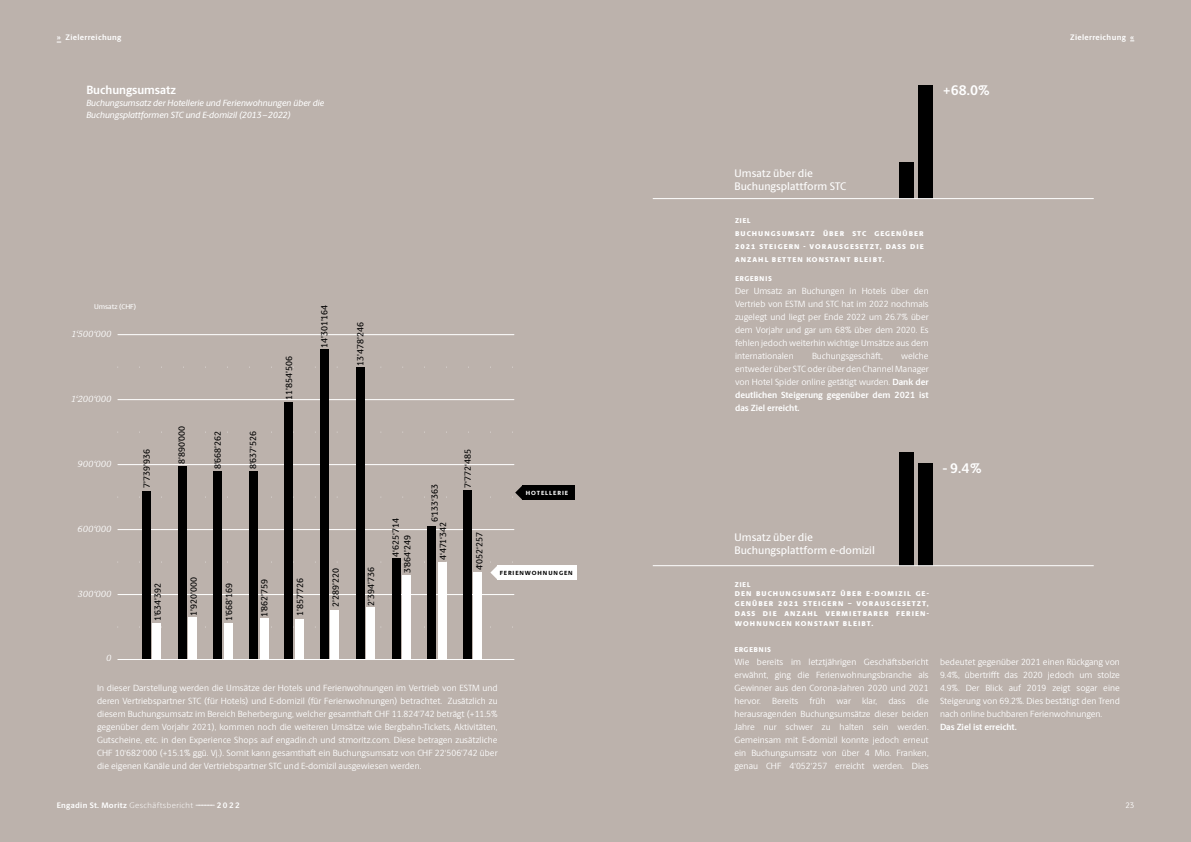
<style>
.page{position:relative;width:1191px;height:842px;background:#bcb2ac}
.page>*{position:absolute;margin:0;border:0;box-sizing:border-box;transform-origin:0 0}
.t1{font:700 14px "Berlingske Sans";color:#fff}
.t2{font:700 12px "Berlingske Sans";color:#fff}
.t3{font:500 11px/13px "Berlingske Sans";color:#fff}
.t4{font:700 9.5px "Berlingske Sans";letter-spacing:.045em;color:#fff}
.t5{font:9px/13px "Berlingske Sans";color:#fff;text-align:justify}
.t6{font:italic 500 9px/12px "Berlingske Sans";color:#fff}
.t7{font:italic 9px "Messina Serif";color:#fff}
.t8{font:700 9px "Berlingske Sans";color:#fff}
.t9{font:500 8.9px/11.7px "Berlingske Sans";color:#000}
.t10{font:8.9px "Myriad Pro";color:#fff}
.t11{font:700 8px "Berlingske Sans";letter-spacing:.04em;color:#fff}
.t12{font:8px "Berlingske Sans";color:#fff}
.t13{font:900 7px/9.8px "Berlingske Sans";letter-spacing:.15em;color:#fff;text-align:justify}
.t14{font:500 7px "Berlingske Sans";color:#fff}
.t15{font:800 6px "Berlingske Sans";letter-spacing:.155em;color:#000}
.t16{font:800 6px "Berlingske Sans";letter-spacing:.155em;color:#fff}
.s1{font-weight:700}
.s2{font-weight:300}
</style>
<div class="page">
<div style="left:522px;top:485px;width:53px;height:15px;background:#000"></div>
<div style="left:497px;top:565px;width:80px;height:15px;background:#fff"></div>
<div style="left:899px;top:162px;width:14px;height:36px;background:#000"></div>
<div style="left:899px;top:452px;width:14px;height:113px;background:#000"></div>
<div style="left:918px;top:85px;width:14px;height:113px;background:#000"></div>
<div style="left:918px;top:463px;width:14px;height:102px;background:#000"></div>
<hr style="left:653px;top:198px;width:440px;height:1px;background:#fff">
<hr style="left:653px;top:565px;width:440px;height:1px;background:#fff">
<hr style="left:118px;top:659px;width:396px;height:1px;background:#fff">
<hr style="left:118px;top:594px;width:396px;height:1px;background:#fff">
<hr style="left:118px;top:529px;width:396px;height:1px;background:#fff">
<hr style="left:118px;top:464px;width:396px;height:1px;background:#fff">
<hr style="left:118px;top:399px;width:396px;height:1px;background:#fff">
<hr style="left:118px;top:334px;width:396px;height:1px;background:#fff">
<svg style="left:139px;top:562px;width:374px;height:18px"></svg>
<svg style="left:139px;top:486px;width:383px;height:14px"></svg>
<svg style="left:139px;top:432px;width:374px;height:1px"></svg>
<svg style="left:139px;top:367px;width:374px;height:1px"></svg>
<div style="left:142px;top:491px;width:9px;height:168px;background:#000"></div>
<div style="left:152px;top:624px;width:9px;height:35px;background:#fff"></div>
<div style="left:178px;top:466px;width:9px;height:193px;background:#000"></div>
<div style="left:188px;top:618px;width:9px;height:41px;background:#fff"></div>
<div style="left:213px;top:471px;width:9px;height:188px;background:#000"></div>
<div style="left:224px;top:623px;width:9px;height:36px;background:#fff"></div>
<div style="left:249px;top:472px;width:9px;height:187px;background:#000"></div>
<div style="left:260px;top:619px;width:9px;height:40px;background:#fff"></div>
<div style="left:284px;top:402px;width:9px;height:257px;background:#000"></div>
<div style="left:295px;top:619px;width:9px;height:40px;background:#fff"></div>
<div style="left:320px;top:349px;width:9px;height:310px;background:#000"></div>
<div style="left:330px;top:610px;width:9px;height:49px;background:#fff"></div>
<div style="left:356px;top:367px;width:9px;height:292px;background:#000"></div>
<div style="left:366px;top:607px;width:9px;height:52px;background:#fff"></div>
<div style="left:392px;top:559px;width:9px;height:100px;background:#000"></div>
<div style="left:402px;top:576px;width:9px;height:83px;background:#fff"></div>
<div style="left:427px;top:526px;width:9px;height:133px;background:#000"></div>
<div style="left:438px;top:562px;width:8px;height:97px;background:#fff"></div>
<div style="left:463px;top:491px;width:9px;height:168px;background:#000"></div>
<div style="left:473px;top:572px;width:9px;height:87px;background:#fff"></div>
<p class="t11" style="left:57px;top:31px;width:66px">» Zielerreichung</p>
<p class="t11" style="left:1070px;top:31px;width:66px">Zielerreichung «</p>
<h2 class="t2" style="left:86px;top:81px;width:91px">Buchungsumsatz</h2>
<p class="t6" style="left:86px;top:97px;width:239px">Buchungsumsatz der Hotellerie und Ferienwohnungen über die<br>Buchungsplattformen STC und E-domizil (2013–2022)</p>
<p class="t14" style="left:94px;top:301px;width:44px">Umsatz (CHF)</p>
<p class="t7" style="left:72px;top:327px;width:41px">1‘500‘000</p>
<p class="t10" style="left:75px;top:333px;width:38px">15000000</p>
<p class="t7" style="left:72px;top:392px;width:41px">1‘200‘000</p>
<p class="t10" style="left:75px;top:398px;width:38px">12000000</p>
<p class="t9" style="left:283px;top:400px;width:45px;rotate:-90deg">11’854’506</p>
<p class="t9" style="left:318px;top:348px;width:45px;rotate:-90deg">14’301’164</p>
<p class="t9" style="left:354px;top:366px;width:45px;rotate:-90deg">13’478’246</p>
<h1 class="t1" style="left:943px;top:80px;width:48px">+68.0%</h1>
<p class="t3" style="left:734px;top:166px;width:113px">Umsatz über die<br>Buchungsplattform STC</p>
<p class="t4" style="left:735px;top:212px;width:17px">ziel</p>
<p class="t13" style="left:735px;top:226px;width:190px;line-height:13px">BUCHUNGSUMSATZ ÜBER STC GEGENÜBER 2021 STEIGERN - VORAUSGESETZT, DASS DIE ANZAHL BETTEN KONSTANT BLEIBT.</p>
<p class="t4" style="left:735px;top:271px;width:38px">ergebnis</p>
<p class="t5" style="left:735px;top:284px;width:195px">Der Umsatz an Buchungen in Hotels über den Vertrieb von ESTM und STC hat im 2022 nochmals zugelegt und liegt per Ende 2022 um 26.7% über dem Vorjahr und gar um 68% über dem 2020. Es fehlen jedoch weiterhin wichtige Umsätze aus dem internationalen</p>
<p class="t5" style="left:735px;top:349px;width:195px;text-indent:166px">welche entweder über STC oder über den Channel Manager von Hotel Spider online getätigt wurden. <span class="s1">Dank der deutlichen Steigerung gegenüber dem 2021 ist das Ziel erreicht.</span></p>
<p class="t5" style="left:812px;top:349px;width:72px">Buchungsgeschäft,</p>
<p class="t9" style="left:176px;top:464px;width:40px;rotate:-90deg">8’890’000</p>
<p class="t9" style="left:247px;top:469px;width:40px;rotate:-90deg">8’637’526</p>
<p class="t9" style="left:212px;top:469px;width:40px;rotate:-90deg">8’668’262</p>
<p class="t9" style="left:141px;top:488px;width:40px;rotate:-90deg">7’739’936</p>
<p class="t9" style="left:461px;top:488px;width:40px;rotate:-90deg">7‘772‘485</p>
<p class="t7" style="left:78px;top:457px;width:35px">900‘000</p>
<h1 class="t1" style="left:943px;top:458px;width:40px">- 9.4%</h1>
<p class="t10" style="left:79px;top:463px;width:34px">9000000</p>
<p class="t9" style="left:428px;top:522px;width:40px;rotate:-90deg">6‘133‘363</p>
<p class="t16" style="left:526px;top:488px;width:44px">HOTELLERIE</p>
<p class="t9" style="left:389px;top:573px;width:57px;text-indent:16px;rotate:-90deg">4‘625‘714<br>3’864’249</p>
<p class="t9" style="left:437px;top:560px;width:40px;rotate:-90deg">4‘471‘342</p>
<p class="t7" style="left:78px;top:522px;width:35px">600‘000</p>
<p class="t10" style="left:79px;top:528px;width:34px">6000000</p>
<p class="t9" style="left:473px;top:570px;width:40px;rotate:-90deg">4‘052‘257</p>
<p class="t3" style="left:734px;top:530px;width:142px">Umsatz über die<br>Buchungsplattform e-domizil</p>
<p class="t9" style="left:365px;top:606px;width:40px;rotate:-90deg">2’394’736</p>
<p class="t9" style="left:329px;top:607px;width:40px;rotate:-90deg">2’289’220</p>
<p class="t15" style="left:499px;top:568px;width:75px">FERIENWOHNUNGEN</p>
<p class="t9" style="left:188px;top:615px;width:40px;rotate:-90deg">1’920’000</p>
<p class="t9" style="left:294px;top:616px;width:40px;rotate:-90deg">1’857’726</p>
<p class="t9" style="left:258px;top:617px;width:40px;rotate:-90deg">1’862’759</p>
<p class="t4" style="left:735px;top:576px;width:17px">ziel</p>
<p class="t13" style="left:735px;top:589px;width:195px">DEN BUCHUNGSUMSATZ ÜBER E-DOMIZIL GE-GENÜBER 2021 STEIGERN – VORAUSGESETZT, DASS DIE ANZAHL VERMIETBARER FERIEN-WOHNUNGEN KONSTANT BLEIBT.</p>
<p class="t4" style="left:734px;top:641px;width:38px">ergebnis</p>
<p class="t5" style="left:734px;top:655px;width:196px">Wie bereits im letztjährigen Geschäftsbericht erwähnt, ging die Ferienwohnungsbranche als Gewinner aus den Corona-Jahren 2020 und 2021 hervor. Bereits früh war klar, dass die herausragenden Buchungsumsätze dieser beiden Jahre nur schwer zu halten sein werden.<br>Gemeinsam mit E-domizil konnte jedoch erneut ein Buchungsumsatz von über 4 Mio. Franken, genau CHF 4‘052‘257 erreicht werden. Dies</p>
<p class="t9" style="left:223px;top:621px;width:40px;rotate:-90deg">1’668’169</p>
<p class="t9" style="left:151px;top:621px;width:40px;rotate:-90deg">1’634’392</p>
<p class="t7" style="left:78px;top:587px;width:35px">300‘000</p>
<p class="t10" style="left:79px;top:593px;width:34px">3000000</p>
<p class="t7" style="left:106px;top:651px;width:7px">0</p>
<p class="t5" style="left:940px;top:655px;width:181px">bedeutet gegenüber 2021 einen Rückgang von 9.4%, übertrifft das 2020 jedoch um stolze 4.9%. Der Blick auf 2019 zeigt sogar eine Steigerung von 69.2%. Dies bestätigt den Trend nach online buchbaren Ferienwohnungen.</p>
<p class="t8" style="left:940px;top:720px;width:78px">Das Ziel ist erreicht.</p>
<p class="t10" style="left:107px;top:658px;width:6px">0</p>
<p class="t5" style="left:97px;top:681px;width:402px">In dieser Darstellung werden die Umsätze der Hotels und Ferienwohnungen im Vertrieb von ESTM und deren Vertriebspartner STC (für Hotels) und E-domizil (für Ferienwohnungen) betrachtet. Zusätzlich zu diesem Buchungsumsatz im Bereich Beherbergung, welcher gesamthaft CHF 11.824‘742 beträgt (+11.5% gegenüber dem Vorjahr 2021), kommen noch die weiteren Umsätze wie Bergbahn-Tickets, Aktivitäten, Gutscheine, etc. in den Experience Shops auf engadin.ch und stmoritz.com. Diese betragen zusätzliche CHF 10‘682‘000 (+15.1% ggü. Vj.). Somit kann gesamthaft ein Buchungsumsatz von CHF 22‘506‘742 über die eigenen Kanäle und der Vertriebspartner STC und E-domizil ausgewiesen werden.</p>
<p class="t11" style="left:57px;top:799px;width:185px">Engadin St. Moritz <span class="s2">Geschäftsbericht</span> –––––– 2 0 2 2</p>
<p class="t12" style="left:1125px;top:799px;width:10px">23</p>
</div>
